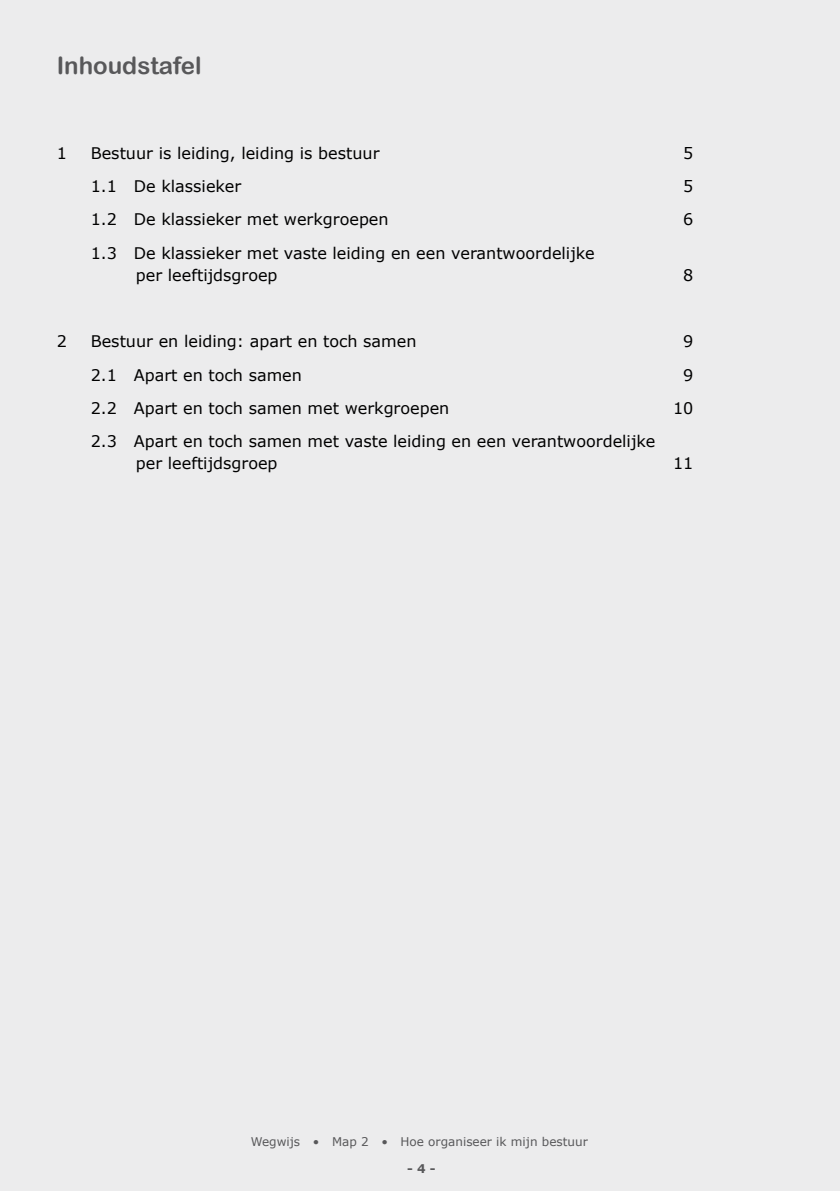
<style>
.page{position:relative;width:840px;height:1191px;background:#fff}
.page>*{position:absolute;margin:0;border:0;box-sizing:border-box;transform-origin:0 0}
.t1{font:24px "Arial Rounded MT Bold";color:#58585a}
.t2{font:16px/22px "Verdana";color:#000}
.t3{font:12px "Verdana";color:#58585a}
.t4{font:700 12px "Verdana";color:#58585a}
</style>
<div class="page">
<div style="left:0;top:0;width:839px;height:1191px;background:#ececed"></div>
<h1 class="t1" style="left:57px;top:51px;width:146px">Inhoudstafel</h1>
<p class="t2" style="left:57px;top:141px;width:12px">1</p>
<p class="t2" style="left:91px;top:141px;width:290px">Bestuur is leiding, leiding is bestuur</p>
<p class="t2" style="left:683px;top:141px;width:12px">5</p>
<p class="t2" style="left:91px;top:175px;width:152px">1.1 De klassieker</p>
<p class="t2" style="left:683px;top:175px;width:12px">5</p>
<p class="t2" style="left:91px;top:208px;width:299px">1.2 De klassieker met werkgroepen</p>
<p class="t2" style="left:683px;top:208px;width:12px">6</p>
<p class="t2" style="left:136px;top:241px;width:460px;text-indent:-45px">1.3 De klassieker met vaste leiding en een verantwoordelijke per leeftijdsgroep</p>
<p class="t2" style="left:683px;top:263px;width:12px">8</p>
<p class="t2" style="left:57px;top:330px;width:12px">2</p>
<p class="t2" style="left:91px;top:330px;width:327px">Bestuur en leiding: apart en toch samen</p>
<p class="t2" style="left:683px;top:330px;width:12px">9</p>
<p class="t2" style="left:91px;top:363px;width:212px">2.1 Apart en toch samen</p>
<p class="t2" style="left:683px;top:363px;width:12px">9</p>
<p class="t2" style="left:91px;top:397px;width:360px">2.2 Apart en toch samen met werkgroepen</p>
<p class="t2" style="left:672px;top:397px;width:22px">10</p>
<p class="t2" style="left:136px;top:430px;width:520px;text-indent:-45px">2.3 Apart en toch samen met vaste leiding en een verantwoordelijke per leeftijdsgroep</p>
<p class="t2" style="left:672px;top:452px;width:22px">11</p>
<p class="t3" style="left:251px;top:1133px;width:338px">Wegwijs • Map 2 • Hoe organiseer ik mijn bestuur</p>
<p class="t4" style="left:407px;top:1161px;width:30px">- -</p>
</div>
